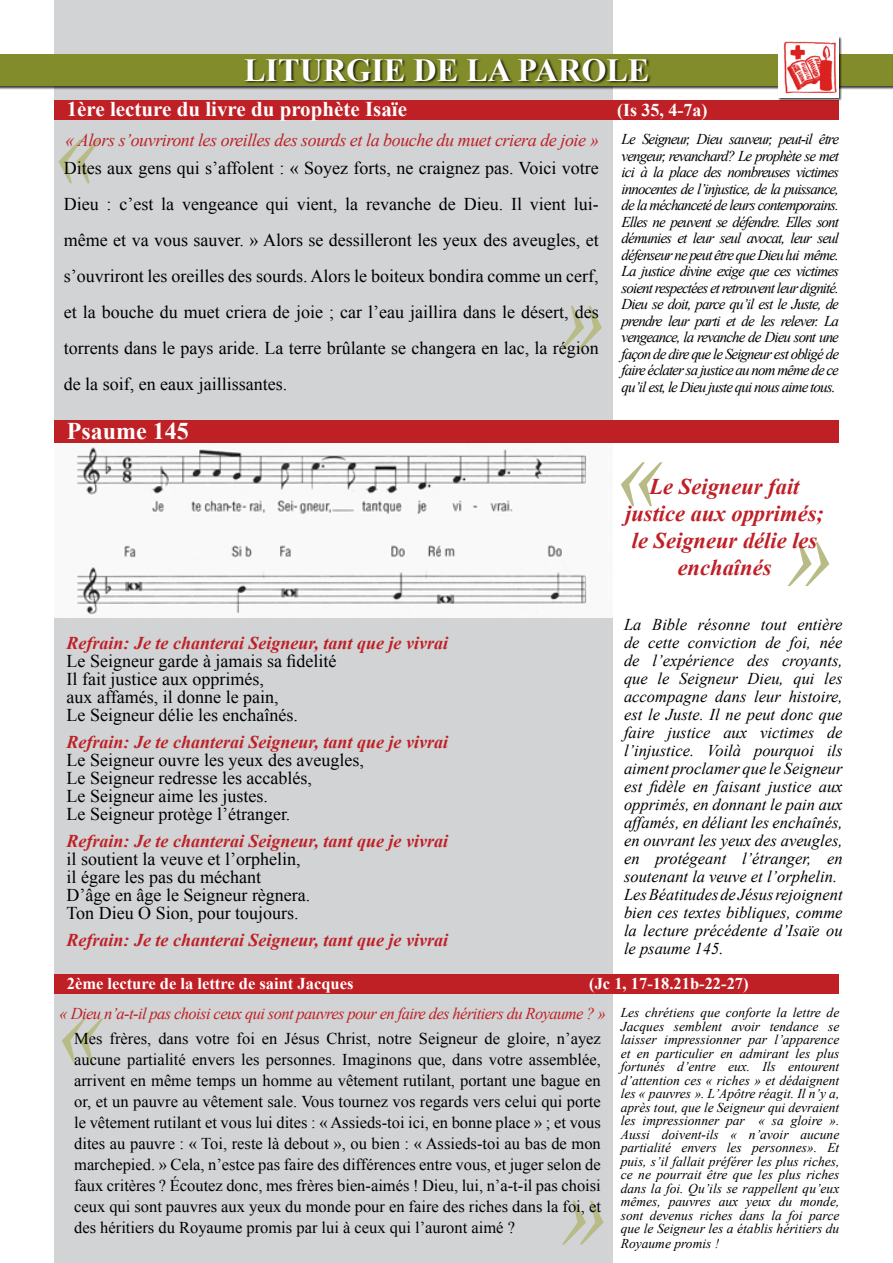
<style>
.page{position:relative;width:893px;height:1263px;background:#fff}
.page>*{position:absolute;margin:0;border:0;box-sizing:border-box;transform-origin:0 0}
.t1{font:700 32.25px "Times New Roman";color:#fff}
.t2{font:700 24px "Times New Roman";color:#fff}
.t3{font:italic 700 22.5px/27px "Times New Roman";color:#bf2026;text-align:center}
.t4{font:700 21px "Times New Roman";color:#fff}
.t5{font:18px/18px "Times New Roman";color:#000}
.t6{font:italic 700 18px "Times New Roman";color:#bf2026}
.t7{font:italic 18px "Times New Roman";letter-spacing:-.025em;color:#bf2026}
.t8{font:700 18px "Times New Roman";color:#fff}
.t9{font:16.5px/21px "Times New Roman";color:#000;text-align:justify}
.t10{font:italic 16.5px/18px "Times New Roman";color:#000}
.t11{font:italic 16.5px "Times New Roman";letter-spacing:-.035em;color:#bf2026}
.t12{font:700 16.5px "Times New Roman";color:#fff}
.t13{font:italic 15px/16.5px "Times New Roman";letter-spacing:-.06em;color:#000;text-align:justify}
.t14{font:italic 13.5px/13.5px "Times New Roman";color:#000;text-align:justify}
</style>
<div class="page">
<div style="left:54px;top:0;width:558px;height:1263px;background:#d1d3d4"></div>
<svg style="left:621px;top:462px;width:41px;height:44px"></svg>
<svg style="left:788px;top:542px;width:41px;height:44px"></svg>
<div style="left:0;top:54px;width:893px;height:36px;background:#000;opacity:.75"></div>
<div style="left:0;top:55px;width:893px;height:31px;background:#828c2a"></div>
<hr style="left:892px;top:54px;width:1px;height:36px;background:#000;opacity:.75">
<hr style="left:892px;top:55px;width:1px;height:31px;background:#828c2a">
<div style="left:244px;top:58px;width:407px;height:27px;background:#000;opacity:.75"></div>
<div style="left:54px;top:101px;width:785px;height:19px;background:#bf2026"></div>
<div style="left:54px;top:975px;width:785px;height:19px;background:#bf2026"></div>
<svg style="left:58px;top:139px;width:42px;height:44px"></svg>
<svg style="left:62px;top:1018px;width:42px;height:44px"></svg>
<svg style="left:560px;top:306px;width:42px;height:44px"></svg>
<svg style="left:562px;top:1200px;width:42px;height:44px"></svg>
<div style="left:777px;top:37px;width:65px;height:64px;background:#000;opacity:.75"></div>
<img style="left:778px;top:37px;width:61px;height:60px">
<img style="left:55px;top:442px;width:553px;height:176px">
<div style="left:54px;top:420px;width:785px;height:22px;background:#bf2026"></div>
<h1 class="t1" style="left:244px;top:48px;width:407px">LITURGIE DE LA PAROLE</h1>
<p class="t4" style="left:67px;top:95px;width:342px">1ère lecture du livre du prophète Isaïe</p>
<p class="t8" style="left:617px;top:98px;width:92px">(Is 35, 4‑7a)</p>
<p class="t7" style="left:66px;top:128px;width:535px">« Alors s’ouvriront les oreilles des sourds et la bouche du muet criera de joie »</p>
<p class="t5" style="left:64px;top:150px;width:536px;line-height:36px;text-align:justify">Dites aux gens qui s’affolent : « Soyez forts, ne craignez pas. Voici votre Dieu : c’est la vengeance qui vient, la revanche de Dieu. Il vient lui&shy;même et va vous sauver. » Alors se dessilleront les yeux des aveugles, et s’ouvriront les oreilles des sourds. Alors le boiteux bondira comme un cerf, et la bouche du muet criera de joie ; car l’eau jaillira dans le désert, des torrents dans le pays aride. La terre brûlante se changera en lac, la région de la soif, en eaux jaillissantes.</p>
<h2 class="t2" style="left:67px;top:414px;width:123px">Psaume 145</h2>
<p class="t6" style="left:67px;top:630px;width:383px">Refrain: Je te chanterai Seigneur, tant que je vivrai</p>
<p class="t5" style="left:67px;top:651px;width:271px">Le Seigneur garde à jamais sa fidelité<br>Il fait justice aux opprimés,<br>aux affamés, il donne le pain,<br>Le Seigneur délie les enchaînés.</p>
<p class="t6" style="left:67px;top:729px;width:383px">Refrain: Je te chanterai Seigneur, tant que je vivrai</p>
<p class="t5" style="left:67px;top:750px;width:299px">Le Seigneur ouvre les yeux des aveugles, Le Seigneur redresse les accablés,<br>Le Seigneur aime les justes.<br>Le Seigneur protège l’étranger.</p>
<p class="t6" style="left:67px;top:828px;width:383px">Refrain: Je te chanterai Seigneur, tant que je vivrai</p>
<p class="t5" style="left:67px;top:849px;width:245px">il soutient la veuve et l’orphelin, il égare les pas du méchant<br>D’âge en âge le Seigneur règnera.<br>Ton Dieu O Sion, pour toujours.</p>
<p class="t6" style="left:67px;top:927px;width:383px">Refrain: Je te chanterai Seigneur, tant que je vivrai</p>
<p class="t13" style="left:622px;top:131px;width:219px">Le Seigneur, Dieu sauveur, peut-il être vengeur, revanchard? Le prophète se met ici à la place des nombreuses victimes innocentes de l’injustice, de la puissance, de la méchanceté de leurs contemporains.<br>Elles ne peuvent se défendre. Elles sont démunies et leur seul avocat, leur seul défenseur ne peut être que Dieu lui même.<br>La justice divine exige que ces victimes soient respectées et retrouvent leur dignité.<br>Dieu se doit, parce qu’il est le Juste, de prendre leur parti et de les relever. La vengeance, la revanche de Dieu sont une façon de dire que le Seigneur est obligé de faire éclater sa justice au nom même de ce qu’il est, le Dieu juste qui nous aime tous.</p>
<p class="t3" style="left:625px;top:473px;width:200px">Le Seigneur fait justice aux opprimés; le Seigneur délie les enchaînés</p>
<p class="t10" style="left:624px;top:615px;width:220px">La Bible résonne tout entière de cette conviction de foi, née de l’expérience des croyants, que le Seigneur Dieu, qui les accompagne dans leur histoire, est le Juste. Il ne peut donc que faire justice aux victimes de l’injustice. Voilà pourquoi ils aiment proclamer que le Seigneur est fidèle en faisant justice aux opprimés, en donnant le pain aux affamés, en déliant les enchaînés, en ouvrant les yeux des aveugles, en protégeant l’étranger, en soutenant la veuve et l’orphelin.<br>Les Béatitudes de Jésus rejoignent bien ces textes bibliques, comme la lecture précédente d’Isaïe ou le psaume 145.</p>
<p class="t12" style="left:67px;top:972px;width:288px">2ème lecture de la lettre de saint Jacques</p>
<p class="t12" style="left:589px;top:972px;width:161px">(Jc 1, 17-18.21b-22-27)</p>
<p class="t11" style="left:60px;top:1002px;width:548px">« Dieu n’a-t‑il pas choisi ceux qui sont pauvres pour en faire des héritiers du Royaume ? »</p>
<p class="t9" style="left:74px;top:1028px;width:528px">Mes frères, dans votre foi en Jésus Christ, notre Seigneur de gloire, n’ayez aucune partialité envers les personnes. Imaginons que, dans votre assemblée, arrivent en même temps un homme au vêtement rutilant, portant une bague en or, et un pauvre au vêtement sale. Vous tournez vos regards vers celui qui porte le vêtement rutilant et vous lui dites : « Assieds-toi ici, en bonne place » ; et vous dites au pauvre : « Toi, reste là debout », ou bien : « Assieds-toi au bas de mon marchepied. » Cela, n’estce pas faire des différences entre vous, et juger selon de faux critères ? Écoutez donc, mes frères bien-aimés ! Dieu, lui, n’a-t‑il pas choisi ceux qui sont pauvres aux yeux du monde pour en faire des riches dans la foi, et des héritiers du Royaume promis par lui à ceux qui l’auront aimé ?</p>
<p class="t14" style="left:621px;top:1006px;width:220px">Les chrétiens que conforte la lettre de Jacques semblent avoir tendance se laisser impressionner par l’apparence et en particulier en admirant les plus fortunés d’entre eux. Ils entourent d’attention ces « riches » et dédaignent les « pauvres ». L’Apôtre réagit. Il n’y a, après tout, que le Seigneur qui devraient les impressionner par « sa gloire ».<br>Aussi doivent-ils « n’avoir aucune partialité envers les personnes». Et puis, s’il fallait préférer les plus riches, ce ne pourrait être que les plus riches dans la foi. Qu’ils se rappellent qu’eux mêmes, pauvres aux yeux du monde, sont devenus riches dans la foi parce que le Seigneur les a établis héritiers du</p>
<p class="t14" style="left:621px;top:1237px;width:100px">Royaume promis !</p>
</div>
